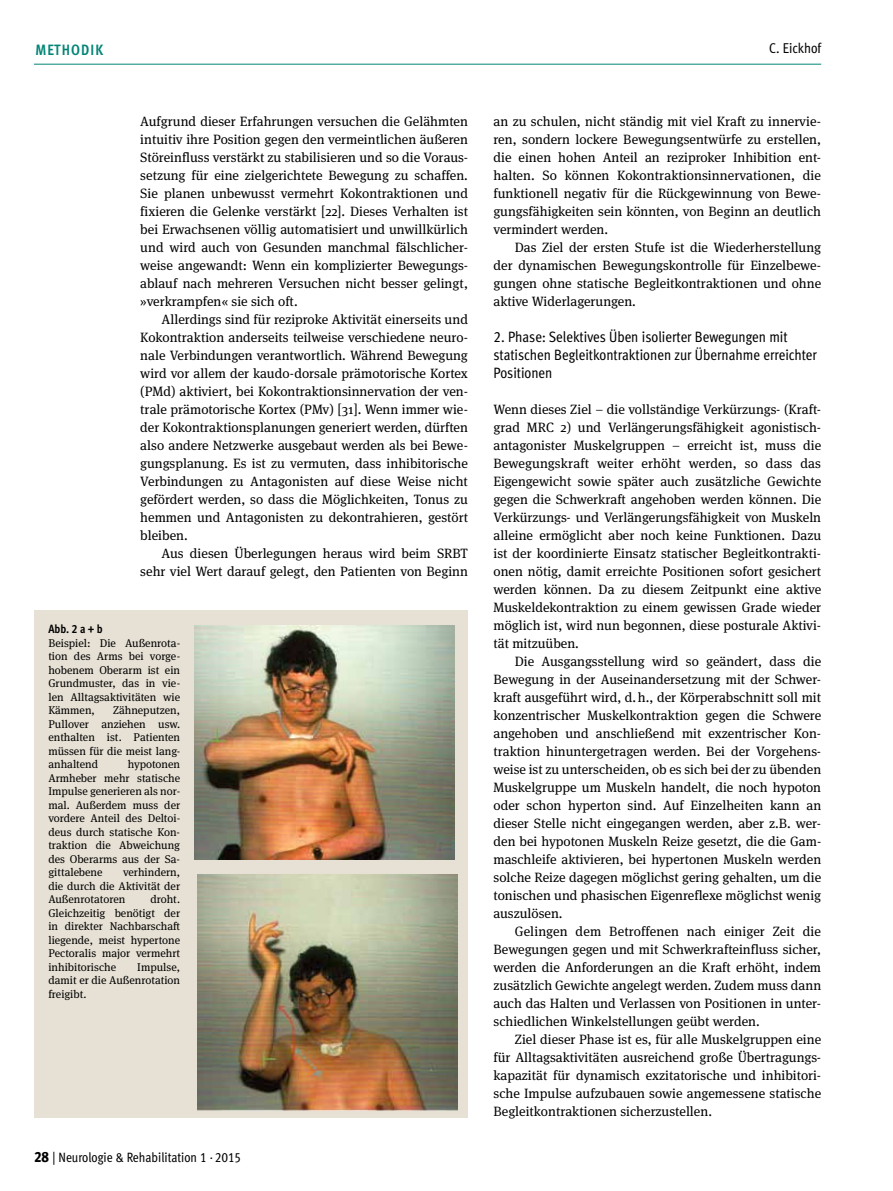
<style>
.page{position:relative;width:893px;height:1191px;background:#fff}
.page>*{position:absolute;margin:0;border:0;box-sizing:border-box;transform-origin:0 0}
.t1{font:15px/18px "Meta Cond Book LF";color:#000}
.t2{font:700 15px "Meta Cond";letter-spacing:.075em;color:#008576}
.t3{font:14.25px "Meta Cond Book LF";color:#000}
.t4{font:13.5px/18px "Meta Serif Pro";color:#000;text-align:justify}
.t5{font:13.5px "Meta Cond Book LF";color:#000}
.t6{font:12px "Meta Cond Bold LF";color:#000}
.t7{font:11.25px/13.5px "Meta Serif Pro";color:#000;text-align:justify}
.s1{font-family:"Meta Cond Extra Bold LF";font-size:15px}
</style>
<div class="page">
<div style="left:34px;top:610px;width:434px;height:507px;background:#e7e1d5"></div>
<img style="left:195px;top:626px;width:260px;height:233px">
<img style="left:197px;top:874px;width:260px;height:236px">
<hr style="left:34px;top:64px;width:787px;height:1px;background:#008576">
<p class="t2" style="left:36px;top:41px;width:69px">METHODIK</p>
<p class="t3" style="left:769px;top:40px;width:53px">C. Eickhof</p>
<p class="t4" style="left:140px;top:112px;width:329px">Aufgrund dieser Erfahrungen versuchen die Gelähmten intuitiv ihre Position gegen den vermeintlichen äußeren Störeinfluss verstärkt zu stabilisieren und so die Voraus&shy;setzung für eine zielgerichtete Bewegung zu schaffen.<br>Sie planen unbewusst vermehrt Kokontraktionen und fixieren die Gelenke verstärkt [22]. Dieses Verhalten ist bei Erwachsenen völlig automatisiert und unwillkürlich und wird auch von Gesunden manchmal fälschlicher&shy;weise angewandt: Wenn ein komplizierter Bewegungs&shy;ablauf nach mehreren Versuchen nicht besser gelingt, »verkrampfen« sie sich oft.</p>
<p class="t4" style="left:140px;top:310px;width:329px;text-indent:21px">Allerdings sind für reziproke Aktivität einerseits und Kokontraktion anderseits teilweise verschiedene neuro&shy;nale Verbindungen verantwortlich. Während Bewegung wird vor allem der kaudo-dorsale prämotorische Kortex (PMd) aktiviert, bei Kokontraktionsinnervation der ven&shy;trale prämotorische Kortex (PMv) [31]. Wenn immer wie&shy;der Kokontraktionsplanungen generiert werden, dürften also andere Netzwerke ausgebaut werden als bei Bewe&shy;gungsplanung. Es ist zu vermuten, dass inhibitorische Verbindungen zu Antagonisten auf diese Weise nicht gefördert werden, so dass die Möglichkeiten, Tonus zu hemmen und Antagonisten zu dekontrahieren, gestört bleiben.</p>
<p class="t4" style="left:140px;top:544px;width:329px;text-align:right">Aus diesen Überlegungen heraus wird beim SRBT sehr viel Wert darauf gelegt, den Patienten von Beginn</p>
<p class="t6" style="left:48px;top:622px;width:56px">Abb.2a+b</p>
<p class="t7" style="left:48px;top:635px;width:133px">Beispiel: Die Außenrota&shy;tion des Arms bei vorge&shy;hobenem Oberarm ist ein Grundmuster, das in vie&shy;len Alltagsaktivitäten wie Kämmen,</p>
<p class="t7" style="left:48px;top:703px;width:133px;text-indent:65px">Zähneputzen, Pullover anziehen usw. enthalten ist. Patienten müssen für die meist lang&shy;anhaltend</p>
<p class="t7" style="left:48px;top:757px;width:133px;text-indent:80px">hypotonen Armheber mehr statische Impulse generieren als nor&shy;mal. Außerdem muss der vordere Anteil des Deltoi&shy;deus durch statische Kon&shy;traktion die Abweichung des Oberarms aus der Sa&shy;gittalebene</p>
<p class="t7" style="left:48px;top:865px;width:133px;text-indent:75px">verhindern, die durch die Aktivität der Außenrotatoren</p>
<p class="t7" style="left:48px;top:892px;width:133px;text-indent:102px">droht.<br>Gleichzeitig benötigt der in direkter Nachbarschaft liegende, meist hypertone Pectoralis major vermehrt inhibitorische</p>
<p class="t7" style="left:48px;top:959px;width:133px;text-indent:89px">Impulse, damit er die Außenrotation freigibt.</p>
<p class="t5" style="left:34px;top:1149px;width:208px"><span class="s1">28</span> | Neurologie &amp; Rehabilitation 1 · 2015</p>
<p class="t4" style="left:493px;top:112px;width:329px">an zu schulen, nicht ständig mit viel Kraft zu innervie&shy;ren, sondern lockere Bewegungsentwürfe zu erstellen, die einen hohen Anteil an reziproker Inhibition ent&shy;halten. So können Kokontraktionsinnervationen, die funktionell negativ für die Rückgewinnung von Bewe&shy;gungsfähigkeiten sein könnten, von Beginn an deutlich vermindert werden.</p>
<p class="t4" style="left:493px;top:237px;width:329px;text-indent:21px">Das Ziel der ersten Stufe ist die Wiederherstellung der dynamischen Bewegungskontrolle für Einzelbewe&shy;gungen ohne statische Begleitkontraktionen und ohne aktive Widerlagerungen.</p>
<p class="t1" style="left:493px;top:328px;width:325px">2. Phase: Selektives Üben isolierter Bewegungen mit statischen Begleitkontraktionen zur Übernahme erreichter<br>Positionen</p>
<p class="t4" style="left:493px;top:400px;width:329px">Wenn dieses Ziel – die vollständige Verkürzungs- (Kraft&shy;grad MRC 2) und Verlängerungsfähigkeit agonistisch&shy;antagonister Muskelgruppen – erreicht ist, muss die Bewegungskraft weiter erhöht werden, so dass das Eigengewicht sowie später auch zusätzliche Gewichte gegen die Schwerkraft angehoben werden können. Die Verkürzungs- und Verlängerungsfähigkeit von Muskeln alleine ermöglicht aber noch keine Funktionen. Dazu ist der koordinierte Einsatz statischer Begleitkontrakti&shy;onen nötig, damit erreichte Positionen sofort gesichert werden können. Da zu diesem Zeitpunkt eine aktive Muskeldekontraktion zu einem gewissen Grade wieder möglich ist, wird nun begonnen, diese posturale Aktivi&shy;tät mitzuüben.</p>
<p class="t4" style="left:493px;top:652px;width:329px;text-indent:21px">Die Ausgangsstellung wird so geändert, dass die Bewegung in der Auseinandersetzung mit der Schwer&shy;kraft ausgeführt wird, d.h., der Körperabschnitt soll mit konzentrischer Muskelkontraktion gegen die Schwere angehoben und anschließend mit exzentrischer Kon&shy;traktion hinuntergetragen werden. Bei der Vorgehens&shy;weise ist zu unterscheiden, ob es sich bei der zu übenden Muskelgruppe um Muskeln handelt, die noch hypoton oder schon hyperton sind. Auf Einzelheiten kann an dieser Stelle nicht eingegangen werden, aber z.B. wer&shy;den bei hypotonen Muskeln Reize gesetzt, die die Gam&shy;maschleife aktivieren, bei hypertonen Muskeln werden solche Reize dagegen möglichst gering gehalten, um die tonischen und phasischen Eigenreflexe möglichst wenig auszulösen.</p>
<p class="t4" style="left:493px;top:921px;width:329px;text-indent:21px">Gelingen dem Betroffenen nach einiger Zeit die Bewegungen gegen und mit Schwerkrafteinfluss sicher, werden die Anforderungen an die Kraft erhöht, indem zusätzlich Gewichte angelegt werden. Zudem muss dann auch das Halten und Verlassen von Positionen in unter&shy;schiedlichen Winkelstellungen geübt werden.</p>
<p class="t4" style="left:493px;top:1029px;width:329px;text-indent:21px">Ziel dieser Phase ist es, für alle Muskelgruppen eine für Alltagsaktivitäten ausreichend große Übertragungs&shy;kapazität für dynamisch exzitatorische und inhibitori&shy;sche Impulse aufzubauen sowie angemessene statische Begleitkontraktionen sicherzustellen.</p>
</div>
